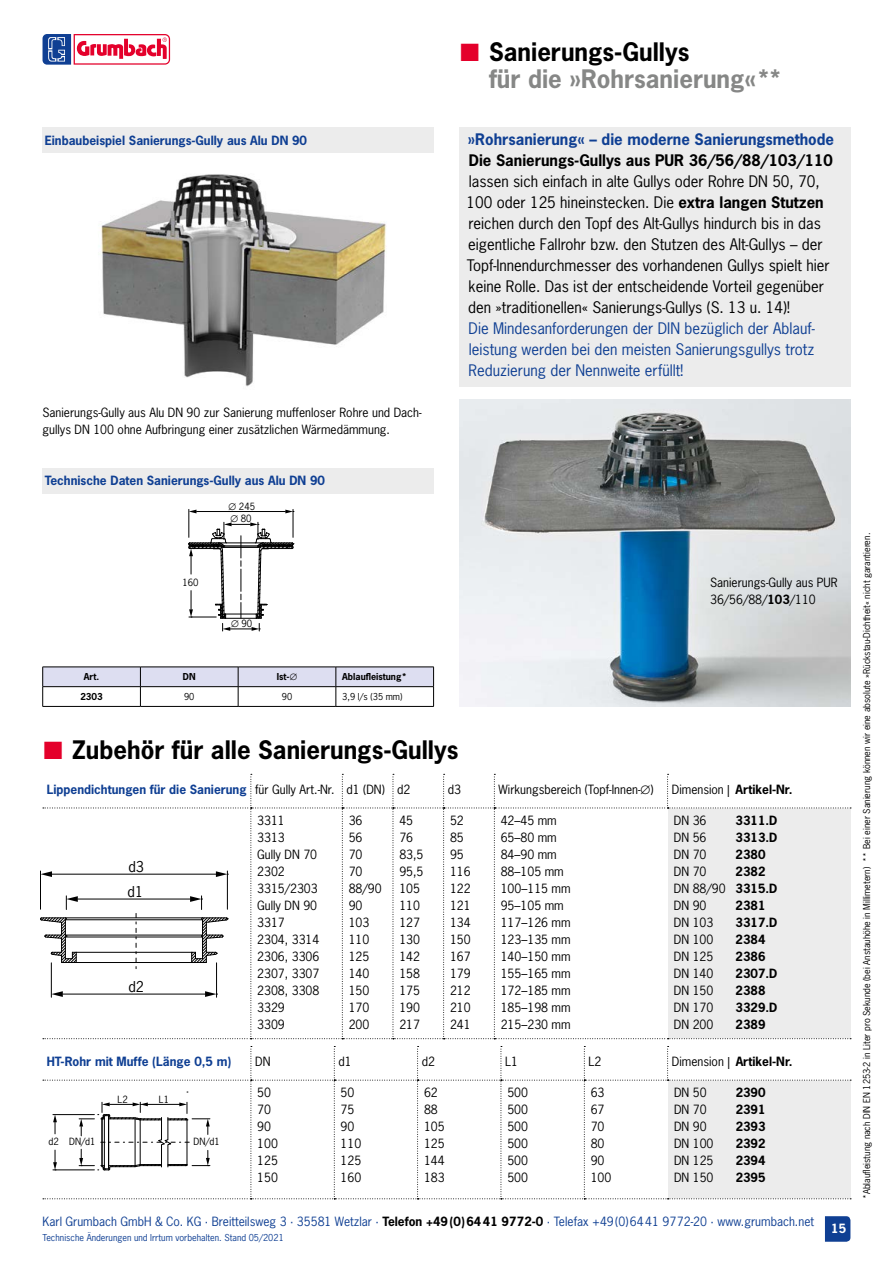
<style>
.page{position:relative;width:893px;height:1263px;background:#fff}
.page>*{position:absolute;margin:0;border:0;box-sizing:border-box;transform-origin:0 0}
.t1{font:700 24px "News Gothic Std";color:#000}
.t2{font:700 24px "News Gothic Std";color:#868786}
.t3{font:15px/21px "News Gothic Std";color:#000}
.t4{font:15px/21px "News Gothic Std";color:#0f3f93;text-align:justify}
.t5{font:700 15px "News Gothic Std";color:#0f3f93}
.t6{font:700 15px "News Gothic Std";color:#000}
.t7{font:14.1px/25px "News Gothic Std";color:#000}
.t8{font:12px/17px "News Gothic Std";color:#000}
.t9{font:700 12px "News Gothic Std";color:#0f3f93}
.t10{font:700 12px "News Gothic Std";color:#000}
.t11{font:12px "News Gothic Std";color:#0f3f93}
.t12{font:700 12px "News Gothic Std";color:#fff}
.t13{font:9.45px/11.7px "News Gothic Std";color:#000}
.t14{font:9px "News Gothic Std";color:#000}
.t15{font:9px "News Gothic Std";color:#0f3f93}
.t16{font:700 9px "News Gothic Std";color:#000}
.s1{font-weight:700}
.s2{font-weight:400;color:#000}
.s3{font-weight:400}
.s4{font-weight:700;color:#000}
</style>
<div class="page">
<svg style="left:188px;top:509px;width:106px;height:122px"></svg>
<hr style="left:43px;top:706px;width:97px;height:1px;background:#000">
<hr style="left:140px;top:706px;width:98px;height:1px;background:#000">
<hr style="left:238px;top:706px;width:98px;height:1px;background:#000">
<hr style="left:336px;top:706px;width:98px;height:1px;background:#000">
<svg style="left:42px;top:667px;width:392px;height:39px"></svg>
<img style="left:100px;top:174px;width:286px;height:213px">
<div style="left:43px;top:128px;width:391px;height:25px;background:#ececec"></div>
<div style="left:43px;top:468px;width:391px;height:25px;background:#ececec"></div>
<svg style="left:43px;top:34px;width:127px;height:31px"></svg>
<svg style="left:825px;top:1216px;width:25px;height:26px"></svg>
<div style="left:459px;top:128px;width:391px;height:259px;background:#ececec"></div>
<img style="left:459px;top:400px;width:391px;height:307px">
<svg style="left:40px;top:774px;width:811px;height:265px"></svg>
<svg style="left:43px;top:1046px;width:808px;height:153px"></svg>
<p class="t9" style="left:45px;top:132px;width:264px">Einbaubeispiel Sanierungs-Gully aus Alu DN 90</p>
<p class="t8" style="left:43px;top:404px;width:381px">Sanierungs-Gully aus Alu DN 90 zur Sanierung muffenloser Rohre und Dach&shy;gullys DN 100 ohne Aufbringung einer zusätzlichen Wärmedämmung.</p>
<p class="t9" style="left:45px;top:472px;width:282px">Technische Daten Sanierungs-Gully aus Alu DN 90</p>
<p class="t13" style="left:229px;top:500px;width:28px">∅ 245 ∅ 80</p>
<h1 class="t1" style="left:489px;top:36px;width:202px">Sanierungs-Gullys</h1>
<h1 class="t2" style="left:489px;top:63px;width:295px">für die »Rohrsanierung«**</h1>
<p class="t5" style="left:468px;top:129px;width:368px">»Rohrsanierung« – die moderne Sanierungsmethode</p>
<p class="t6" style="left:469px;top:150px;width:366px">Die Sanierungs-Gullys aus PUR 36/56/88/103/110</p>
<p class="t3" style="left:467px;top:170px;width:365px">lassen sich einfach in alte Gullys oder Rohre DN 50, 70, 100 oder 125 hineinstecken. Die <span class="s1">extra langen Stutzen </span>reichen durch den Topf des Alt-Gullys hindurch bis in das eigentliche Fallrohr bzw. den Stutzen des Alt-Gullys – der Topf-Innendurchmesser des vorhandenen Gullys spielt hier keine Rolle. Das ist der entscheidende Vorteil gegenüber den »traditionellen« Sanierungs-Gullys (S. 13 u. 14)!</p>
<p class="t4" style="left:469px;top:317px;width:348px">Die Mindesanforderungen der DIN bezüglich der Ablauf&shy;leistung werden bei den meisten Sanierungsgullys trotz Reduzierung der Nennweite erfüllt!</p>
<p class="t13" style="left:183px;top:576px;width:18px">160</p>
<p class="t13" style="left:231px;top:618px;width:23px">∅ 90</p>
<p class="t16" style="left:84px;top:671px;width:17px">Art.</p>
<p class="t16" style="left:183px;top:671px;width:14px">DN</p>
<p class="t16" style="left:277px;top:671px;width:22px">Ist-∅</p>
<p class="t16" style="left:342px;top:671px;width:66px">Ablaufleistung*</p>
<p class="t16" style="left:80px;top:691px;width:24px">2303</p>
<p class="t14" style="left:184px;top:691px;width:12px">90</p>
<p class="t14" style="left:282px;top:691px;width:12px">90</p>
<p class="t14" style="left:342px;top:691px;width:62px">3,9 l/s (35 mm)</p>
<h1 class="t1" style="left:72px;top:734px;width:388px">Zubehör für alle Sanierungs-Gullys</h1>
<p class="t8" style="left:710px;top:574px;width:129px">Sanierungs-Gully aus PUR<br>36/56/88/<span class="s1">103</span>/110</p>
<p class="t9" style="left:47px;top:781px;width:365px">Lippendichtungen für die Sanierung <span class="s2">für Gully Art.-Nr. d1 (DN) d2</span></p>
<p class="t8" style="left:448px;top:780px;width:15px">d3</p>
<p class="t8" style="left:499px;top:780px;width:156px">Wirkungsbereich (Topf-Innen-∅)</p>
<p class="t10" style="left:672px;top:781px;width:122px"><span class="s3">Dimension |</span> Artikel-Nr.</p>
<p class="t8" style="left:257px;top:812px;width:64px">3311<br>3313<br>Gully DN 70<br>2302<br>3315/2303<br>Gully DN 90<br>3317<br>2304, 3314<br>2306, 3306<br>2307, 3307<br>2308, 3308<br>3329<br>3309</p>
<p class="t8" style="left:349px;top:812px;width:34px">36<br>56<br>70<br>70<br>88/90<br>90<br>103<br>110<br>125<br>140<br>150<br>170<br>200</p>
<p class="t8" style="left:399px;top:812px;width:26px">45<br>76<br>83,5<br>95,5<br>105<br>110<br>127<br>130<br>142<br>158<br>175<br>190<br>217</p>
<p class="t8" style="left:450px;top:812px;width:22px">52<br>85<br>95<br>116<br>122<br>121<br>134<br>150<br>167<br>179<br>212<br>210<br>241</p>
<p class="t8" style="left:501px;top:812px;width:71px">42–45 mm<br>65–80 mm<br>84–90 mm<br>88–105 mm<br>100–115 mm<br>95–105 mm<br>117–126 mm<br>123–135 mm<br>140–150 mm<br>155–165 mm<br>172–185 mm<br>185–198 mm<br>215–230 mm</p>
<p class="t8" style="left:674px;top:812px;width:34px">DN 36</p>
<p class="t10" style="left:736px;top:812px;width:43px">3311.D</p>
<p class="t8" style="left:674px;top:829px;width:34px">DN 56</p>
<p class="t10" style="left:736px;top:829px;width:43px">3313.D</p>
<p class="t8" style="left:674px;top:846px;width:34px">DN 70</p>
<p class="t10" style="left:736px;top:846px;width:31px">2380</p>
<p class="t8" style="left:674px;top:863px;width:34px">DN 70</p>
<p class="t7" style="left:128px;top:854px;width:18px">d3 d1</p>
<p class="t8" style="left:674px;top:863px;width:105px;text-indent:62px"><span class="s1">2382<br></span>DN 88/90 <span class="s1">3315.D<br></span>DN 90</p>
<p class="t10" style="left:736px;top:897px;width:31px">2381</p>
<p class="t8" style="left:674px;top:914px;width:41px">DN 103</p>
<p class="t10" style="left:736px;top:914px;width:43px">3317.D</p>
<p class="t8" style="left:674px;top:931px;width:41px">DN 100</p>
<p class="t10" style="left:736px;top:931px;width:31px">2384</p>
<p class="t8" style="left:674px;top:948px;width:41px">DN 125</p>
<p class="t10" style="left:736px;top:948px;width:31px">2386</p>
<p class="t8" style="left:674px;top:965px;width:41px">DN 140</p>
<p class="t10" style="left:736px;top:965px;width:43px">2307.D</p>
<p class="t8" style="left:674px;top:982px;width:41px">DN 150</p>
<p class="t10" style="left:736px;top:982px;width:31px">2388</p>
<p class="t8" style="left:674px;top:999px;width:41px">DN 170</p>
<p class="t10" style="left:736px;top:999px;width:43px">3329.D</p>
<p class="t8" style="left:674px;top:1016px;width:41px">DN 200</p>
<p class="t10" style="left:736px;top:1016px;width:31px">2389</p>
<p class="t7" style="left:128px;top:974px;width:17px">d2</p>
<p class="t9" style="left:47px;top:1053px;width:186px">HT-Rohr mit Muffe (Länge 0,5 m)</p>
<p class="t8" style="left:255px;top:1052px;width:17px">DN</p>
<p class="t8" style="left:338px;top:1052px;width:15px">d1</p>
<p class="t8" style="left:422px;top:1052px;width:15px">d2</p>
<p class="t8" style="left:505px;top:1052px;width:14px">L1</p>
<p class="t8" style="left:589px;top:1052px;width:14px">L2</p>
<p class="t10" style="left:672px;top:1053px;width:122px"><span class="s3">Dimension |</span> Artikel-Nr.</p>
<p class="t8" style="left:257px;top:1084px;width:22px">50<br>70<br>90<br>100<br>125<br>150</p>
<p class="t8" style="left:341px;top:1084px;width:22px">50<br>75<br>90<br>110<br>125<br>160</p>
<p class="t8" style="left:424px;top:1084px;width:22px">62<br>88<br>105<br>125<br>144<br>183</p>
<p class="t8" style="left:507px;top:1084px;width:22px;text-align:justify">500<br>500<br>500<br>500<br>500<br>500</p>
<p class="t8" style="left:591px;top:1084px;width:22px">63<br>67<br>70<br>80<br>90<br>100</p>
<p class="t8" style="left:674px;top:1084px;width:34px">DN 50</p>
<p class="t10" style="left:736px;top:1084px;width:31px">2390</p>
<p class="t13" style="left:118px;top:1093px;width:12px">L2</p>
<p class="t13" style="left:159px;top:1093px;width:12px">L1</p>
<p class="t8" style="left:674px;top:1101px;width:34px">DN 70</p>
<p class="t10" style="left:736px;top:1101px;width:31px">2391</p>
<p class="t8" style="left:674px;top:1118px;width:34px">DN 90</p>
<p class="t10" style="left:736px;top:1118px;width:31px">2393</p>
<p class="t8" style="left:674px;top:1135px;width:41px">DN 100</p>
<p class="t10" style="left:736px;top:1135px;width:31px">2392</p>
<p class="t8" style="left:674px;top:1152px;width:41px">DN 125</p>
<p class="t10" style="left:736px;top:1152px;width:31px">2394</p>
<p class="t8" style="left:674px;top:1169px;width:41px">DN 150</p>
<p class="t10" style="left:736px;top:1169px;width:31px">2395</p>
<p class="t13" style="left:48px;top:1136px;width:49px">d2 DN/d1</p>
<p class="t13" style="left:193px;top:1136px;width:28px">DN/d1</p>
<p class="t11" style="left:43px;top:1213px;width:773px">Karl Grumbach GmbH &amp; Co. KG · Breitteilsweg 3 · 35581 Wetzlar · <span class="s4">Telefon +49(0)6441 9772-0</span> · Telefax +49(0)6441 9772-20 · www.grumbach.net</p>
<p class="t15" style="left:43px;top:1232px;width:243px">Technische Änderungen und Irrtum vorbehalten. Stand 05/2021</p>
<p class="t12" style="left:831px;top:1221px;width:16px">15</p>
<p class="t14" style="left:861px;top:1199px;width:668px;rotate:-90deg">*Ablaufleistung nach DIN EN 1253-2 in Liter pro Sekunde (bei Anstauhöhe in Millimetern) ** Bei einer Sanierung können wir eine absolute »Rückstau-Dichtheit« nicht garantieren.</p>
</div>
